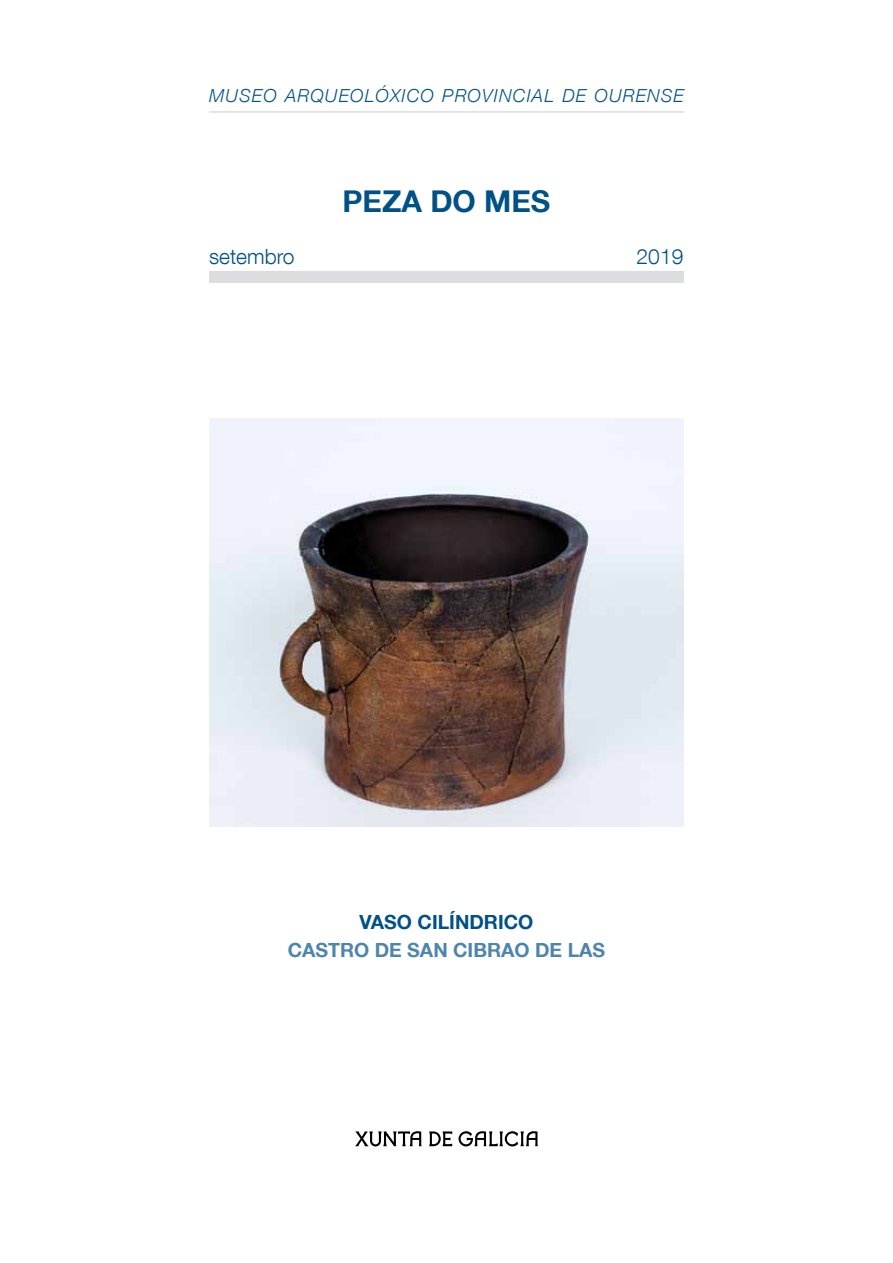
<style>
.page{position:relative;width:893px;height:1263px;background:#fff}
.page>*{position:absolute;margin:0;border:0;box-sizing:border-box;transform-origin:0 0}
.t1{font:700 30px "Helvetica Neue LT Com";color:#005187}
.t2{font:300 21px "Helvetica Neue LT Com";color:#005187}
.t3{font:700 19.5px "Helvetica Neue LT Com";color:#4d85ab}
.t4{font:700 19.5px "Helvetica Neue LT Com";color:#005187}
.t5{font:italic 300 18px "Helvetica Neue LT Com";letter-spacing:.065em;color:#005187}
</style>
<div class="page">
<svg style="left:355px;top:1131px;width:67px;height:15px"></svg>
<svg style="left:429px;top:1131px;width:23px;height:15px"></svg>
<svg style="left:458px;top:1131px;width:80px;height:15px"></svg>
<img style="left:209px;top:418px;width:475px;height:408px">
<div style="left:209px;top:271px;width:475px;height:12px;background:#dadcde"></div>
<hr style="left:209px;top:111px;width:475px;height:2px;background:#dadcde">
<p class="t5" style="left:209px;top:85px;width:476px">MUSEO ARQUEOLÓXICO PROVINCIAL DE OURENSE</p>
<h1 class="t1" style="left:343px;top:183px;width:209px">PEZA DO MES</h1>
<p class="t2" style="left:209px;top:244px;width:87px">setembro</p>
<p class="t2" style="left:637px;top:244px;width:48px">2019</p>
<p class="t4" style="left:360px;top:910px;width:175px">VASO CILÍNDRICO</p>
<p class="t3" style="left:288px;top:938px;width:15px">CAS</p>
<p class="t3" style="left:328px;top:938px;width:276px">TRO DE SAN CIBRAO DE LAS</p>
</div>
